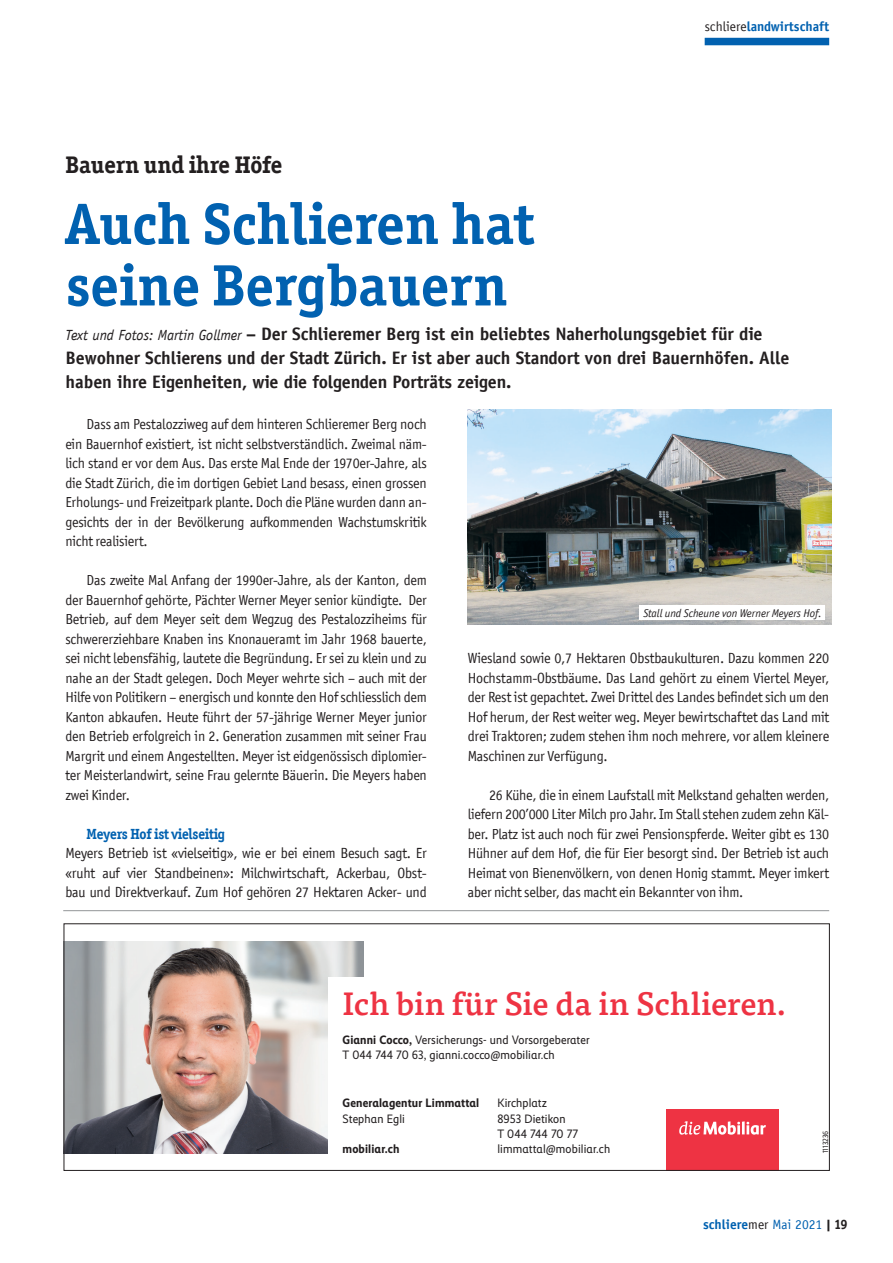
<style>
.page{position:relative;width:893px;height:1263px;background:#fff}
.page>*{position:absolute;margin:0;border:0;box-sizing:border-box;transform-origin:0 0}
.t1{font:700 58.5px/61.5px "Officina Ser ITC";color:#0161b0}
.t2{font:500 32.1px "Tisa Pro";color:#ee3343}
.t3{font:700 24px "Officina Ser ITC";letter-spacing:-.01em;color:#231f20}
.t4{font:700 18px/24px "Officina Sans LT";letter-spacing:-.005em;color:#231f20}
.t5{font:14.7px/19.5px "Officina San ITC";letter-spacing:-.015em;color:#231f20;text-align:justify;scale:.96 1}
.t6{font:700 14.7px "Officina Ser ITC";letter-spacing:-.015em;color:#0161b0;scale:.96 1}
.t7{font:14.55px/19.5px "Officina San ITC";letter-spacing:-.015em;color:#231f20;text-align:justify;scale:.96 1}
.t8{font:700 13.5px "Officina Sans LT";color:#0161b0}
.t9{font:12.15px/15.3px "Mobiliar Realist";letter-spacing:.01em;color:#231f20}
.t10{font:700 12.15px "Mobiliar Realist";letter-spacing:.01em;color:#231f20}
.t11{font:italic 11.25px "Officina San ITC";color:#231f20}
.t12{font:7.65px "Mobiliar Realist";letter-spacing:.02em;color:#231f20}
.s1{font-weight:400;color:#231f20}
.s2{font-weight:400;font-style:italic;font-size:14.7px}
.s3{font-weight:700}
.s4{font-family:"Officina San ITC";font-weight:400}
.s5{font-weight:400}
.s6{font-family:"Officina Ser ITC";color:#231f20}
</style>
<div class="page">
<div style="left:705px;top:38px;width:124px;height:7px;background:#0161b0"></div>
<img style="left:468px;top:410px;width:363px;height:214px">
<div style="left:640px;top:606px;width:185px;height:14px;background:#fff"></div>
<hr style="left:63px;top:910px;width:766px;height:1px;background:#939598">
<svg style="left:66px;top:941px;width:713px;height:227px"></svg>
<h3 class="t3" style="left:66px;top:150px;width:218px">Bauern und ihre Höfe</h3>
<h1 class="t1" style="left:66px;top:193px;width:469px">Auch Schlieren hat seine Bergbauern</h1>
<p class="t8" style="left:705px;top:18px;width:126px"><span class="s1">schliere</span>landwirtschaft</p>
<p class="t4" style="left:66px;top:321px;width:725px"><span class="s2">Text und Fotos: Martin Gollmer</span> – Der Schlieremer Berg ist ein beliebtes Naherholungsgebiet für die<br>Bewohner Schlierens und der Stadt Zürich. Er ist aber auch Standort von drei Bauernhöfen. Alle haben ihre Eigenheiten, wie die folgenden Porträts zeigen.</p>
<p class="t7" style="left:65px;top:414px;width:378px;text-indent:21px">Dass am Pestalozziweg auf dem hinteren Schlieremer Berg noch ein Bauernhof existiert, ist nicht selbstverständlich. Zweimal näm&shy;lich stand er vor dem Aus. Das erste Mal Ende der 1970er-Jahre, als die Stadt Zürich, die im dortigen Gebiet Land besass, einen grossen Erholungs- und Freizeitpark plante. Doch die Pläne wurden dann an&shy;gesichts der in der Bevölkerung aufkommenden Wachstumskritik nicht realisiert.</p>
<p class="t7" style="left:65px;top:570px;width:378px;text-indent:21px">Das zweite Mal Anfang der 1990er-Jahre, als der Kanton, dem der Bauernhof gehörte, Pächter Werner Meyer senior kündigte. Der Betrieb, auf dem Meyer seit dem Wegzug des Pestalozziheims für schwererziehbare Knaben ins Knonaueramt im Jahr 1968 bauerte, sei nicht lebensfähig, lautete die Begründung. Er sei zu klein und zu nahe an der Stadt gelegen. Doch Meyer wehrte sich – auch mit der Hilfe von Politikern – energisch und konnte den Hof schliesslich dem Kanton abkaufen. Heute führt der 57-jährige Werner Meyer junior den Betrieb erfolgreich in 2. Generation zusammen mit seiner Frau Margrit und einem Angestellten. Meyer ist eidgenössisch diplomier&shy;ter Meisterlandwirt, seine Frau gelernte Bäuerin. Die Meyers haben zwei Kinder.</p>
<p class="t6" style="left:87px;top:824px;width:146px">Meyers Hof ist vielseitig</p>
<p class="t5" style="left:65px;top:843px;width:378px">Meyers Betrieb ist «vielseitig», wie er bei einem Besuch sagt. Er «ruht auf vier Standbeinen»: Milchwirtschaft, Ackerbau, Obst&shy;bau und Direktverkauf. Zum Hof gehören 27 Hektaren Acker- und</p>
<p class="t11" style="left:643px;top:607px;width:180px">Stall und Scheune von Werner Meyers Hof.</p>
<p class="t5" style="left:468px;top:648px;width:378px">Wiesland sowie 0,7 Hektaren Obstbaukulturen. Dazu kommen 220<br>Hochstamm-Obstbäume. Das Land gehört zu einem Viertel Meyer, der Rest ist gepachtet. Zwei Drittel des Landes befindet sich um den Hof herum, der Rest weiter weg. Meyer bewirtschaftet das Land mit drei Traktoren; zudem stehen ihm noch mehrere, vor allem kleinere Maschinen zur Verfügung.</p>
<p class="t7" style="left:468px;top:785px;width:378px;text-indent:21px">26 Kühe, die in einem Laufstall mit Melkstand gehalten werden, liefern 200’000 Liter Milch pro Jahr. Im Stall stehen zudem zehn Käl&shy;ber. Platz ist auch noch für zwei Pensionspferde. Weiter gibt es 130<br>Hühner auf dem Hof, die für Eier besorgt sind. Der Betrieb ist auch Heimat von Bienenvölkern, von denen Honig stammt. Meyer imkert aber nicht selber, das macht ein Bekannter von ihm.</p>
<h2 class="t2" style="left:343px;top:979px;width:445px">Ich bin für Sie da in Schlieren.</h2>
<p class="t9" style="left:343px;top:1032px;width:249px"><span class="s3">Gianni Cocco,</span> Versicherungs- und Vorsorgeberater<br>T 044 744 70 63, gianni.cocco@mobiliar.ch</p>
<p class="t10" style="left:343px;top:1096px;width:138px">Generalagentur Limmattal</p>
<p class="t9" style="left:343px;top:1111px;width:64px">Stephan Egli</p>
<p class="t10" style="left:343px;top:1142px;width:58px">mobiliar.ch</p>
<p class="t9" style="left:497px;top:1096px;width:114px">Kirchplatz<br>8953 Dietikon<br>T 044 744 70 77 limmattal@mobiliar.ch</p>
<p class="t12" style="left:821px;top:1153px;width:24px;rotate:-90deg">1113236</p>
<p class="t8" style="left:703px;top:1216px;width:146px">schliere<span class="s1">mer</span> <span class="s4">Mai</span> <span class="s5">2021</span> <span class="s6">| 19</span></p>
</div>
